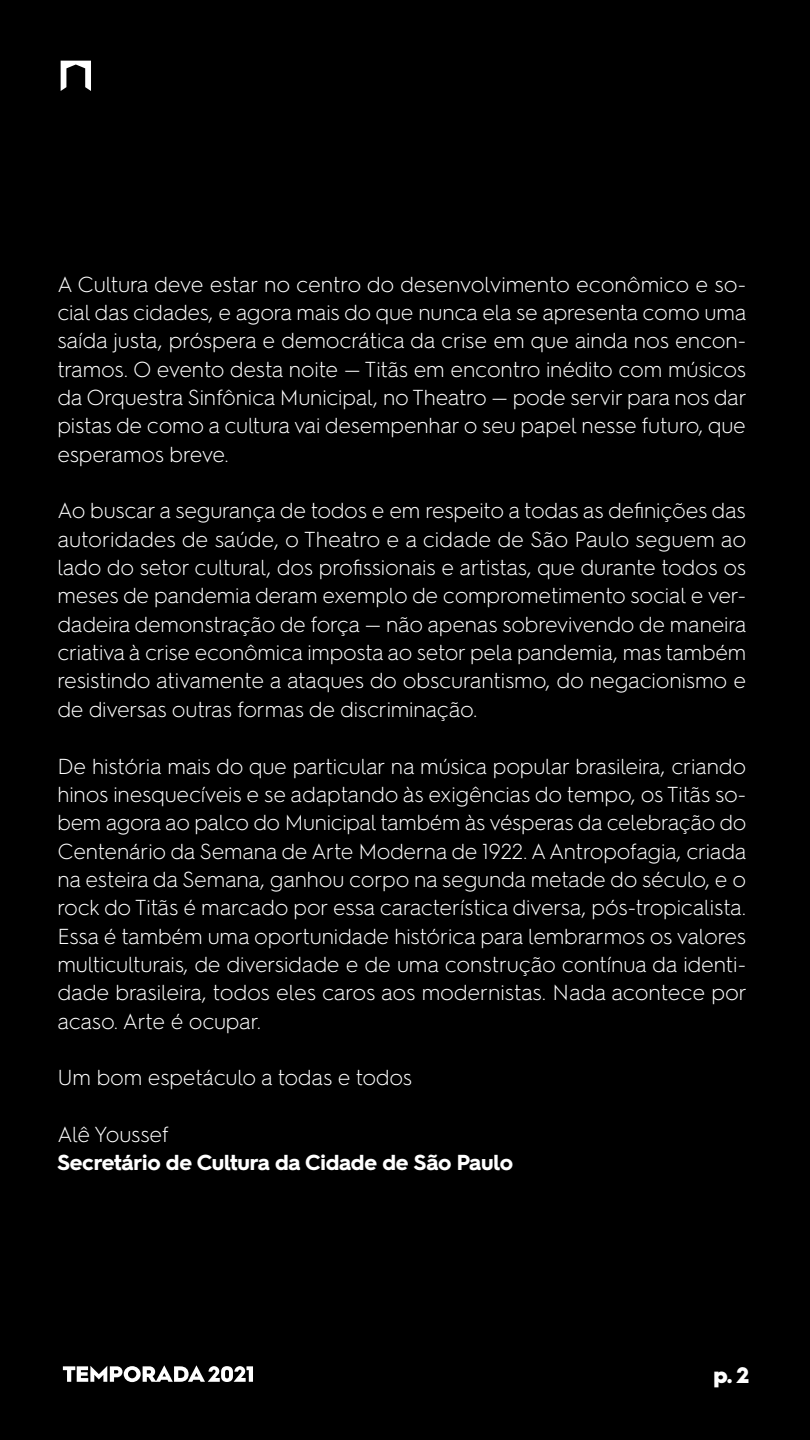
<style>
.page{position:relative;width:810px;height:1440px;background:#000}
.page>*{position:absolute;margin:0;border:0;box-sizing:border-box;transform-origin:0 0}
.t1{font:900 22.5px "Hurme Geometric Sans 2";color:#fff}
.t2{font:300 21.75px/28.3px "Hurme Geometric Sans 2";letter-spacing:-.01em;color:#fff;text-align:justify}
.t3{font:700 21.75px "Hurme Geometric Sans 2";letter-spacing:-.01em;color:#fff}
</style>
<div class="page">
<svg style="left:63px;top:1365px;width:190px;height:17px"></svg>
<svg style="left:61px;top:61px;width:30px;height:30px"></svg>
<p class="t2" style="left:57px;top:269px;width:691px">A Cultura deve estar no centro do desenvolvimento econômico e so&shy;cial das cidades, e agora mais do que nunca ela se apresenta como uma saída justa, próspera e democrática da crise em que ainda nos encon&shy;tramos. O evento desta noite — Titãs em encontro inédito com músicos da Orquestra Sinfônica Municipal, no Theatro — pode servir para nos dar pistas de como a cultura vai desempenhar o seu papel nesse futuro, que esperamos breve.</p>
<p class="t2" style="left:57px;top:495px;width:691px">Ao buscar a segurança de todos e em respeito a todas as definições das autoridades de saúde, o Theatro e a cidade de São Paulo seguem ao lado do setor cultural, dos profissionais e artistas, que durante todos os meses de pandemia deram exemplo de comprometimento social e ver&shy;dadeira demonstração de força — não apenas sobrevivendo de maneira criativa à crise econômica imposta ao setor pela pandemia, mas também resistindo ativamente a ataques do obscurantismo, do negacionismo e de diversas outras formas de discriminação.</p>
<p class="t2" style="left:57px;top:750px;width:691px">De história mais do que particular na música popular brasileira, criando hinos inesquecíveis e se adaptando às exigências do tempo, os Titãs so&shy;bem agora ao palco do Municipal também às vésperas da celebração do Centenário da Semana de Arte Moderna de 1922. A Antropofagia, criada na esteira da Semana, ganhou corpo na segunda metade do século, e o rock do Titãs é marcado por essa característica diversa, pós-tropicalista.<br>Essa é também uma oportunidade histórica para lembrarmos os valores multiculturais, de diversidade e de uma construção contínua da identi&shy;dade brasileira, todos eles caros aos modernistas. Nada acontece por acaso. Arte é ocupar.</p>
<p class="t2" style="left:57px;top:1062px;width:356px">Um bom espetáculo a todas e todos</p>
<p class="t2" style="left:57px;top:1119px;width:113px">Alê Youssef</p>
<p class="t3" style="left:57px;top:1148px;width:457px">Secretário de Cultura da Cidade de São Paulo</p>
<p class="t1" style="left:713px;top:1359px;width:37px">p. 2</p>
</div>
